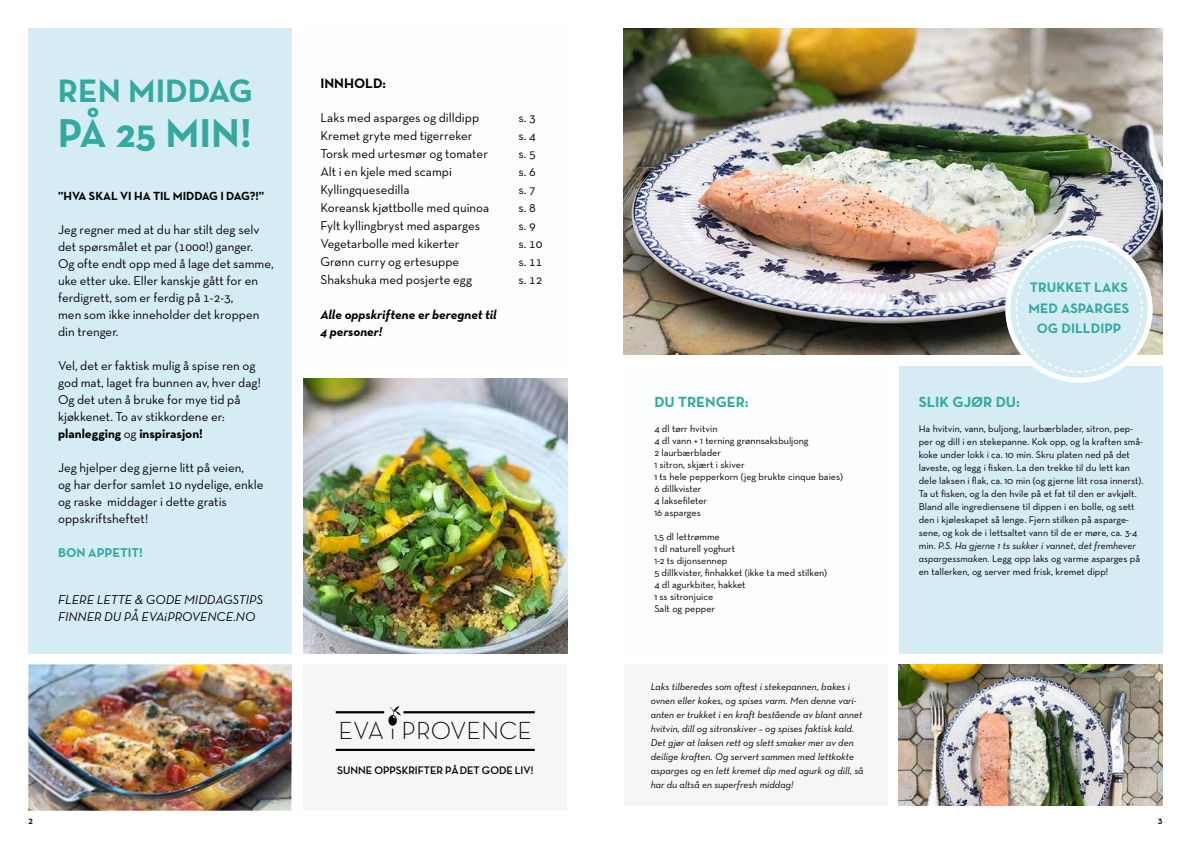
<style>
.page{position:relative;width:1191px;height:842px;background:#fff}
.page>*{position:absolute;margin:0;border:0;box-sizing:border-box;transform-origin:0 0}
.t1{font:700 41px "Neutra Text";color:#35a99f}
.t2{font:700 33px "Neutra Text";color:#35a99f}
.t3{font:300 25.1px "Neutra Text";color:#000}
.t4{font:700 15px "Neutra Text";color:#35a99f}
.t5{font:700 14px/20.5px "Neutra Text";color:#35a99f;text-align:center}
.t6{font:700 14px "Neutra Text TF";color:#000}
.t7{font:13px/17px "Neutra Text TF";color:#000}
.t8{font:italic 13px/17px "Neutra Text TF";color:#000}
.t9{font:italic 700 13px/17px "Neutra Text TF";color:#000}
.t10{font:700 13px "Neutra Text TF";color:#35a99f}
.t11{font:700 12px "Neutra Text TF";color:#000}
.t12{font:11.1px "Neutra Disp Bold Alt";color:#000}
.t13{font:10px/12px "Neutra Text";color:#000}
.t14{font:italic 10px/14px "Neutra Text";color:#000}
.t15{font:700 10px "Neutra Disp";color:#000}
.s1{font-weight:700}
.s2{font-style:italic}
</style>
<div class="page">
<div style="left:28px;top:28px;width:264px;height:625px;background:#d5ecf4"></div>
<div style="left:303px;top:28px;width:264px;height:338px;background:#fbfdfe"></div>
<div style="left:303px;top:664px;width:264px;height:147px;background:#f6f6f6"></div>
<img style="left:28px;top:664px;width:264px;height:147px">
<img style="left:303px;top:378px;width:264px;height:275px">
<div style="left:336px;top:749px;width:199px;height:2px;border:1px solid #000"></div>
<div style="left:336px;top:711px;width:48px;height:2px;border:1px solid #000"></div>
<div style="left:403px;top:711px;width:132px;height:2px;border:1px solid #000"></div>
<svg style="left:388px;top:706px;width:13px;height:20px"></svg>
<img style="left:624px;top:28px;width:538px;height:326px">
<div style="left:624px;top:366px;width:263px;height:287px;background:#fbfdfe"></div>
<div style="left:624px;top:664px;width:263px;height:142px;background:#f6f6f6"></div>
<img style="left:899px;top:664px;width:263px;height:142px">
<div style="left:899px;top:366px;width:263px;height:287px;background:#d5ecf4"></div>
<svg style="left:1007px;top:238px;width:143px;height:142px"></svg>
<div style="left:1005px;top:235px;width:147px;height:148px;border:5px solid #fff;border-radius:50%"></div>
<svg style="left:1014px;top:245px;width:129px;height:128px;background:#d6eaf1"></svg>
<h2 class="t2" style="left:58px;top:70px;width:196px">REN MIDDAG</h2>
<h1 class="t1" style="left:58px;top:108px;width:195px">PÅ 25 MIN!</h1>
<p class="t11" style="left:58px;top:188px;width:208px">”HVA SKAL VI HA TIL MIDDAG I DAG?!”</p>
<h3 class="t7" style="left:58px;top:221px;width:217px">Jeg regner med at du har stilt deg selv det spørsmålet et par (1000!) ganger.<br>Og ofte endt opp med å lage det samme, uke etter uke. Eller kanskje gått for en ferdigrett, som er ferdig på 1-2-3,<br>men som ikke inneholder det kroppen din trenger.</h3>
<h3 class="t7" style="left:58px;top:357px;width:204px">Vel, det er faktisk mulig å spise ren og god mat, laget fra bunnen av, hver dag!<br>Og det uten å bruke for mye tid på kjøkkenet. To av stikkordene er: <span class="s1">planlegging</span> og <span class="s1">inspirasjon!</span></h3>
<h3 class="t7" style="left:58px;top:459px;width:207px">Jeg hjelper deg gjerne litt på veien,<br>og har derfor samlet 10 nydelige, enkle og raske middager i dette gratis oppskriftsheftet!</h3>
<h3 class="t10" style="left:58px;top:544px;width:86px">BON APPETIT!</h3>
<h3 class="t8" style="left:58px;top:591px;width:207px">FLERE LETTE &amp; GODE MIDDAGSTIPS<br>FINNER DU PÅ EVAiPROVENCE.NO</h3>
<h3 class="t6" style="left:320px;top:75px;width:67px">INNHOLD:</h3>
<h3 class="t7" style="left:320px;top:109px;width:160px">Laks med asparges og dilldipp</h3>
<h3 class="t7" style="left:518px;top:109px;width:19px">s. 3</h3>
<h3 class="t7" style="left:320px;top:127px;width:154px">Kremet gryte med tigerreker</h3>
<h3 class="t7" style="left:518px;top:127px;width:19px">s. 4</h3>
<h3 class="t7" style="left:320px;top:145px;width:169px">Torsk med urtesmør og tomater</h3>
<h3 class="t7" style="left:518px;top:145px;width:19px">s. 5</h3>
<h3 class="t7" style="left:320px;top:163px;width:133px">Alt i en kjele med scampi</h3>
<h3 class="t7" style="left:518px;top:163px;width:19px">s. 6</h3>
<h3 class="t7" style="left:320px;top:181px;width:91px">Kyllingquesedilla</h3>
<h3 class="t7" style="left:518px;top:181px;width:19px">s. 7</h3>
<h3 class="t7" style="left:320px;top:199px;width:170px">Koreansk kjøttbolle med quinoa</h3>
<h3 class="t7" style="left:518px;top:199px;width:19px">s. 8</h3>
<h3 class="t7" style="left:320px;top:217px;width:161px">Fylt kyllingbryst med asparges</h3>
<h3 class="t7" style="left:518px;top:217px;width:19px">s. 9</h3>
<h3 class="t7" style="left:320px;top:235px;width:141px">Vegetarbolle med kikerter</h3>
<h3 class="t7" style="left:518px;top:235px;width:26px">s. 10</h3>
<h3 class="t7" style="left:320px;top:253px;width:140px">Grønn curry og ertesuppe</h3>
<h3 class="t7" style="left:518px;top:253px;width:26px">s. 11</h3>
<h3 class="t7" style="left:320px;top:271px;width:153px">Shakshuka med posjerte egg</h3>
<h3 class="t7" style="left:518px;top:271px;width:26px">s. 12</h3>
<h3 class="t9" style="left:320px;top:306px;width:178px">Alle oppskriftene er beregnet til<br>4 personer!</h3>
<h3 class="t3" style="left:339px;top:715px;width:195px">EVA i PROVENCE</h3>
<p class="t12" style="left:337px;top:763px;width:197px">SUNNE OPPSKRIFTER PÅ DET GODE LIV!</p>
<h3 class="t5" style="left:1028px;top:277px;width:102px">TRUKKET LAKS<br>MED ASPARGES<br>OG DILLDIPP</h3>
<h3 class="t4" style="left:654px;top:393px;width:96px">DU TRENGER:</h3>
<h3 class="t4" style="left:918px;top:393px;width:103px">SLIK GJØR DU:</h3>
<p class="t13" style="left:654px;top:423px;width:190px">4 dl tørr hvitvin<br>4 dl vann + 1 terning grønnsaksbuljong<br>2 laurbærblader<br>1 sitron, skjært i skiver<br>1 ts hele pepperkorn (jeg brukte cinque baies)<br>6 dillkvister<br>4 laksefileter<br>16 asparges</p>
<p class="t13" style="left:654px;top:531px;width:174px">1,5 dl lettrømme<br>1 dl naturell yoghurt<br>1-2 ts dijonsennep<br>5 dillkvister, finhakket (ikke ta med stilken)<br>4 dl agurkbiter, hakket<br>1 ss sitronjuice<br>Salt og pepper</p>
<p class="t14" style="left:651px;top:679px;width:214px">Laks tilberedes som oftest i stekepannen, bakes i ovnen eller kokes, og spises varm. Men denne vari&shy;anten er trukket i en kraft bestående av blant annet hvitvin, dill og sitronskiver – og spises faktisk kald.<br>Det gjør at laksen rett og slett smaker mer av den deilige kraften. Og servert sammen med lettkokte asparges og en lett kremet dip med agurk og dill, så har du altså en superfresh middag!</p>
<p class="t13" style="left:918px;top:422px;width:226px;line-height:13px">Ha hvitvin, vann, buljong, laurbærblader, sitron, pep&shy;per og dill i en stekepanne. Kok opp, og la kraften små&shy;koke under lokk i ca. 10 min. Skru platen ned på det laveste, og legg i fisken. La den trekke til du lett kan dele laksen i flak, ca. 10 min (og gjerne litt rosa innerst).<br>Ta ut fisken, og la den hvile på et fat til den er avkjølt.<br>Bland alle ingrediensene til dippen i en bolle, og sett den i kjøleskapet så lenge. Fjern stilken på asparge&shy;sene, og kok de i lettsaltet vann til de er møre, ca. 3-4 min. <span class="s2">P.S. Ha gjerne 1 ts sukker i vannet, det fremhever aspargessmaken.</span> Legg opp laks og varme asparges på en tallerken, og server med frisk, kremet dipp!</p>
<p class="t15" style="left:28px;top:814px;width:6px">2</p>
<p class="t15" style="left:1158px;top:814px;width:6px">3</p>
</div>
